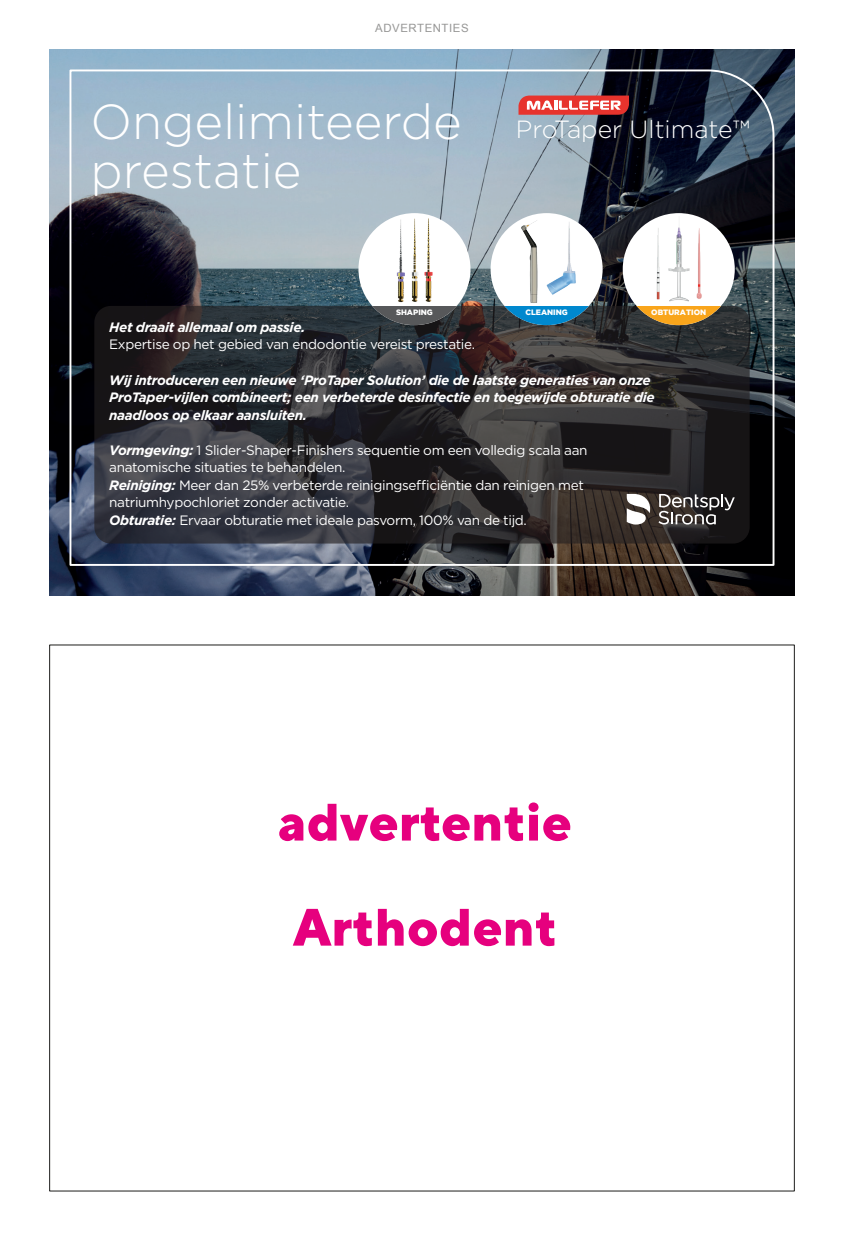
<style>
.page{position:relative;width:844px;height:1241px;background:#fff}
.page>*{position:absolute;margin:0;border:0;box-sizing:border-box;transform-origin:0 0}
.t1{font:800 52.5px/105px "TT Norms";color:#e6007e}
.t2{font:300 49px/49px "Gotham";color:#fff}
.t3{font:300 24.85px "Gotham";color:#fff}
.t4{font:13.65px/17.5px "Gotham";letter-spacing:-.025em;color:#fff}
.t5{font:italic 700 13.65px/17.5px "Gotham";letter-spacing:-.025em;color:#fff}
.t6{font:11.38px "Arial";letter-spacing:.05em;color:#979796}
.t7{font:900 7.7px "Gotham";color:#fff}
.s1{font-weight:700;font-style:italic}
</style>
<div class="page">
<img style="left:50px;top:50px;width:744px;height:545px">
<svg style="left:68px;top:68px;width:707px;height:498px;background:#6b7784"></svg>
<svg style="left:94px;top:306px;width:655px;height:237px;background:#2d2c30"></svg>
<div style="left:358px;top:213px;width:112px;height:112px;background:#fff;border-radius:50%"></div>
<svg style="left:358px;top:306px;width:112px;height:19px;background:#454649"></svg>
<img style="left:396px;top:219px;width:9px;height:84px">
<img style="left:411px;top:218px;width:8px;height:84px">
<img style="left:424px;top:218px;width:9px;height:84px">
<div style="left:490px;top:213px;width:112px;height:112px;background:#fff;border-radius:50%"></div>
<svg style="left:490px;top:306px;width:112px;height:19px;background:#196288"></svg>
<img style="left:546px;top:220px;width:32px;height:75px">
<img style="left:517px;top:216px;width:21px;height:87px">
<div style="left:622px;top:213px;width:112px;height:112px;background:#fff;border-radius:50%"></div>
<svg style="left:622px;top:306px;width:112px;height:19px;background:#9a6f28"></svg>
<img style="left:696px;top:228px;width:6px;height:71px">
<img style="left:668px;top:227px;width:22px;height:75px">
<img style="left:656px;top:228px;width:4px;height:72px">
<svg style="left:658px;top:494px;width:76px;height:30px;background:#5c5857"></svg>
<svg style="left:626px;top:494px;width:24px;height:30px"></svg>
<p class="t6" style="left:375px;top:24px;width:95px">ADVERTENTIES</p>
<h2 class="t2" style="left:90px;top:96px;width:373px">Ongelimiteerde prestatie</h2>
<h3 class="t3" style="left:516px;top:113px;width:235px">ProTaper Ultimate™</h3>
<p class="t7" style="left:396px;top:308px;width:38px">SHAPING</p>
<p class="t7" style="left:525px;top:308px;width:44px">CLEANING</p>
<p class="t7" style="left:651px;top:308px;width:56px">OBTURATION</p>
<p class="t5" style="left:109px;top:318px;width:198px">Het draait allemaal om passie.</p>
<p class="t4" style="left:109px;top:335px;width:367px">Expertise op het gebied van endodontie vereist prestatie.</p>
<p class="t5" style="left:109px;top:371px;width:547px">Wij introduceren een nieuwe ‘ProTaper Solution’ die de laatste generaties van onze<br>ProTaper-vijlen combineert; een verbeterde desinfectie en toegewijde obturatie die naadloos op elkaar aansluiten.</p>
<p class="t4" style="left:109px;top:440px;width:480px"><span class="s1">Vormgeving:</span> 1 Slider-Shaper-Finishers sequentie om een volledig scala aan anatomische situaties te behandelen.<br><span class="s1">Reiniging:</span> Meer dan 25% verbeterde reinigingsefficiëntie dan reinigen met natriumhypochloriet zonder activatie.<br><span class="s1">Obturatie:</span> Ervaar obturatie met ideale pasvorm, 100% van de tijd.</p>
<h1 class="t1" style="left:278px;top:768px;width:296px">advertentie<br>Arthodent</h1>
</div>
